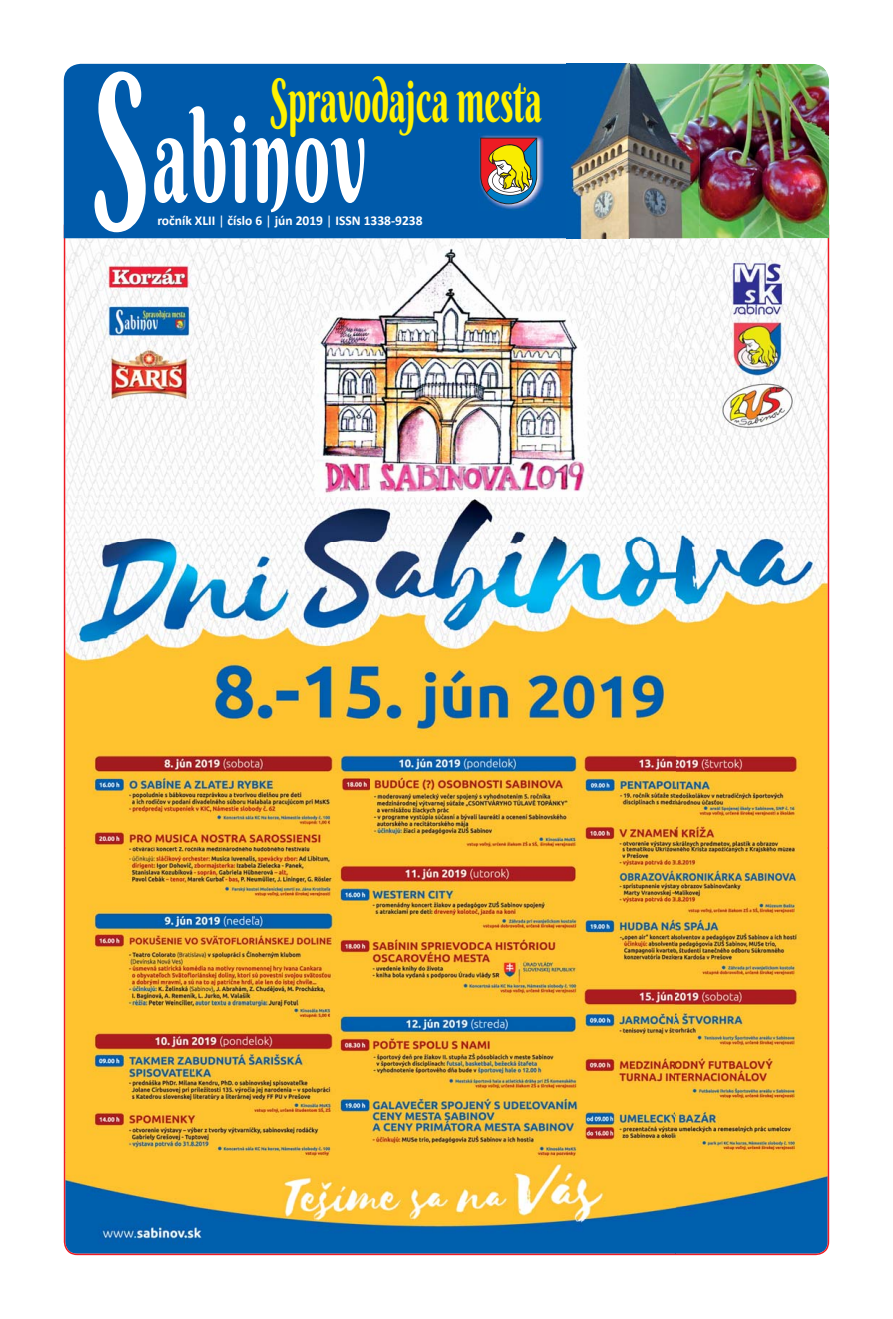
<style>
.page{position:relative;width:893px;height:1319px;background:#fff}
.page>*{position:absolute;margin:0;border:0;box-sizing:border-box;transform-origin:0 0}
.t1{font:126px "Berkshire Swash";letter-spacing:.03em;color:#fff;scale:.57 1}
.t2{font:60.3px "Berkshire Swash";color:#fff200;scale:.57 1}
.t3{font:700 13.5px "Calibri";color:#fff}
.s1{font-size:189px}
.s2{font-weight:400}
</style>
<div class="page">
<img style="left:64px;top:238px;width:765px;height:1016px">
<img style="left:700px;top:64px;width:129px;height:174px">
<div style="left:64px;top:64px;width:502px;height:174px;background:#005aaa"></div>
<img style="left:478px;top:134px;width:67px;height:76px">
<svg style="left:480px;top:138px;width:57px;height:66px;background:#9b8361"></svg>
<img style="left:566px;top:64px;width:134px;height:174px">
<h1 class="t1" style="left:94px;top:79px;width:481px"><span class="s1">S</span>abinov</h1>
<h2 class="t2" style="left:270px;top:63px;width:478px">Spravodajca mesta</h2>
<p class="t3" style="left:157px;top:214px;width:267px">ročník XLII <span class="s2">|</span> číslo 6 <span class="s2">|</span> jún 2019 <span class="s2">|</span> ISSN 1338-9238</p>
</div>
